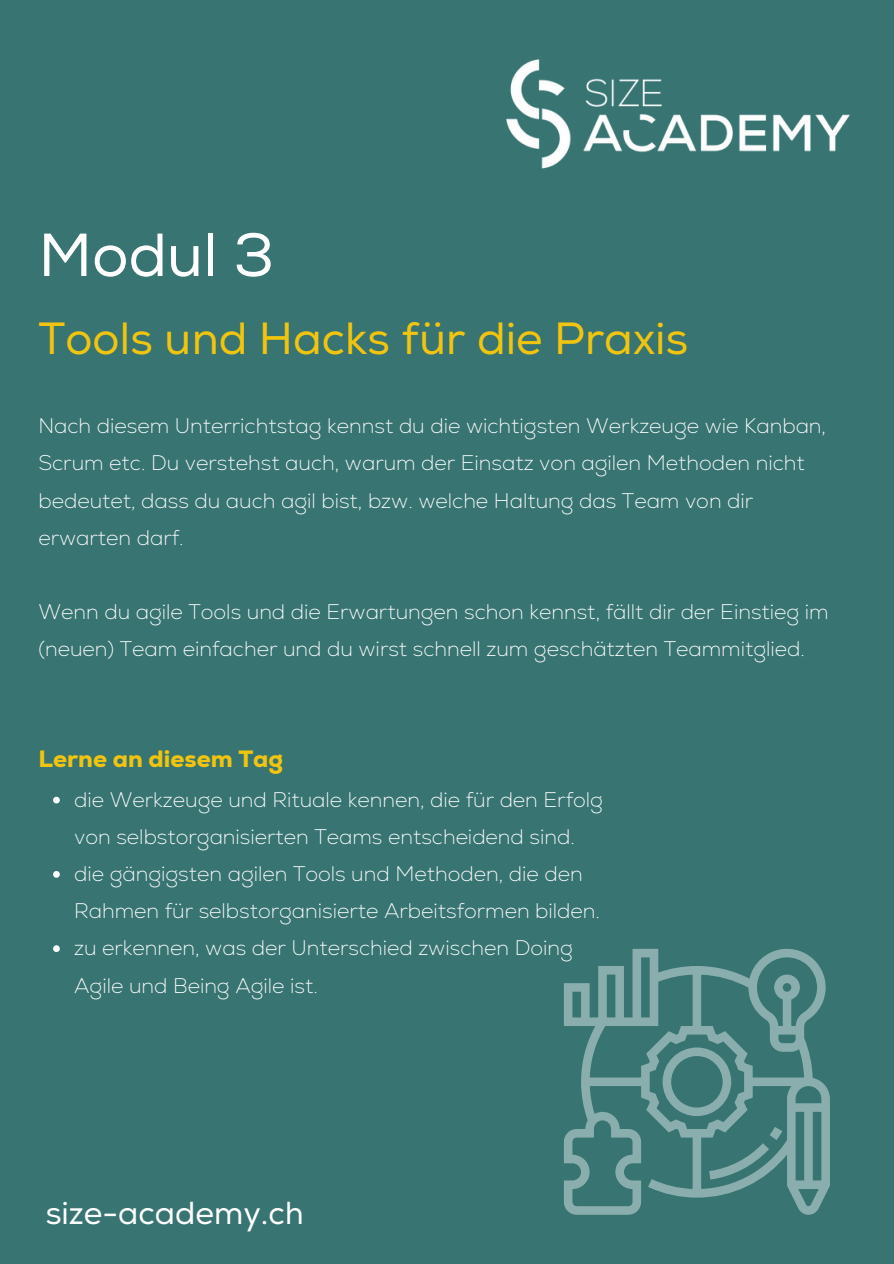
<style>
.page{position:relative;width:894px;height:1264px;background:#fff}
.page>*{position:absolute;margin:0;border:0;box-sizing:border-box;transform-origin:0 0}
.t1{font:60.45px "Nexa";color:#fff}
.t2{font:45px "Nexa";color:#f1c40f}
.t3{font:31.8px "Nexa";color:#fff}
.t4{font:800 24px "Nexa";color:#f1c40f}
.t5{font:200 21px/37.2px "Nexa";color:#fff}
</style>
<div class="page">
<div style="left:0;top:0;width:893px;height:1263px;background:#377472"></div>
<img style="left:506px;top:59px;width:344px;height:110px">
<svg style="left:564px;top:948px;width:265px;height:266px"></svg>
<svg style="left:709px;top:1126px;width:73px;height:53px"></svg>
<svg style="left:53px;top:796px;width:7px;height:7px"></svg>
<svg style="left:53px;top:871px;width:7px;height:6px"></svg>
<svg style="left:53px;top:945px;width:7px;height:7px"></svg>
<h2 class="t1" style="left:39px;top:219px;width:237px">Modul 3</h2>
<p class="t2" style="left:38px;top:312px;width:651px">Tools und Hacks für die Praxis</p>
<p class="t5" style="left:38px;top:407px;width:788px">Nach diesem Unterrichtstag kennst du die wichtigsten Werkzeuge wie Kanban, Scrum etc. Du verstehst auch, warum der Einsatz von agilen Methoden nicht bedeutet, dass du auch agil bist, bzw. welche Haltung das Team von dir erwarten darf.</p>
<p class="t5" style="left:38px;top:593px;width:791px">Wenn du agile Tools und die Erwartungen schon kennst, fällt dir der Einstieg im (neuen) Team einfacher und du wirst schnell zum geschätzten Teammitglied.</p>
<h4 class="t4" style="left:38px;top:743px;width:246px">Lerne an diesem Tag</h4>
<p class="t5" style="left:74px;top:781px;width:530px">die Werkzeuge und Rituale kennen, die für den Erfolg von selbstorganisierten Teams entscheidend sind.</p>
<p class="t5" style="left:74px;top:855px;width:527px">die gängigsten agilen Tools und Methoden, die den<br>Rahmen für selbstorganisierte Arbeitsformen bilden.</p>
<p class="t5" style="left:74px;top:929px;width:500px">zu erkennen, was der Unterschied zwischen Doing<br>Agile und Being Agile ist.</p>
<p class="t3" style="left:46px;top:1194px;width:260px">size-academy.ch</p>
</div>
